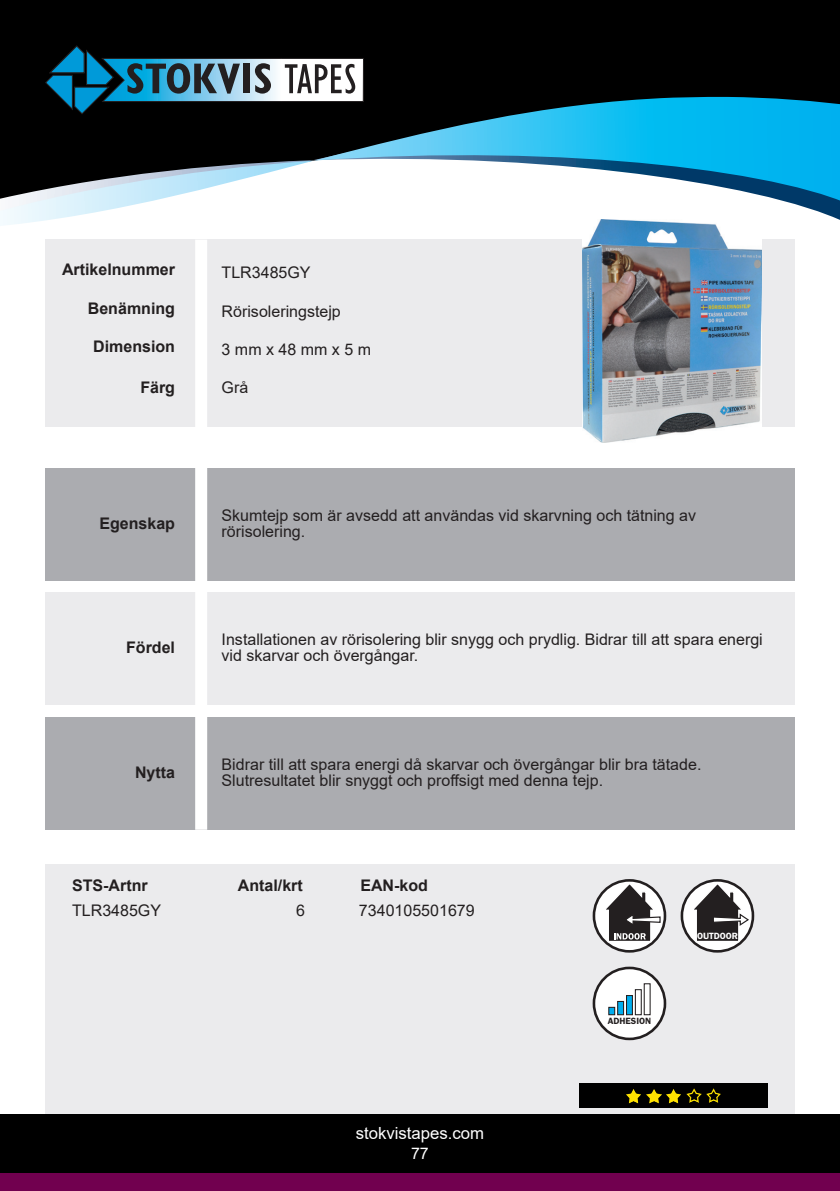
<style>
.page{position:relative;width:840px;height:1191px;background:#fff}
.page>*{position:absolute;margin:0;border:0;box-sizing:border-box;transform-origin:0 0}
.t1{font:16.8px "Arial";color:#fff}
.t2{font:16px/16px "Arial";color:#231f20}
.t3{font:700 16px "Arial";color:#231f20}
.t4{font:16px "Arial";color:#fff}
.t5{font:600 9.4px "Franklin Gothic";color:#231f20}
.t6{font:600 9.4px "Franklin Gothic";color:#fff}
</style>
<div class="page">
<div style="left:45px;top:240px;width:749px;height:187px;background:#ebebed"></div>
<div style="left:0;top:0;width:839px;height:97px;background:#000"></div>
<svg style="left:0;top:97px;width:839px;height:129px"></svg>
<div style="left:45px;top:717px;width:749px;height:112px;background:#abacb0"></div>
<div style="left:45px;top:592px;width:749px;height:113px;background:#ebebed"></div>
<div style="left:45px;top:468px;width:749px;height:112px;background:#abacb0"></div>
<svg style="left:45px;top:46px;width:318px;height:68px;background:#3d5e6b"></svg>
<div style="left:45px;top:864px;width:749px;height:273px;background:#ebebed"></div>
<div style="left:0;top:1114px;width:839px;height:77px;background:#000"></div>
<div style="left:195px;top:240px;width:12px;height:589px;background:#fff"></div>
<div style="left:0;top:1173px;width:839px;height:18px;background:#71004f"></div>
<div style="left:578px;top:1083px;width:189px;height:24px;background:#000"></div>
<img style="left:581px;top:220px;width:180px;height:223px">
<div style="left:593px;top:968px;width:71px;height:71px;background:#fff;border-radius:50%"></div>
<div style="left:592px;top:966px;width:74px;height:74px;border:3px solid #231f20;border-radius:50%"></div>
<div style="left:634px;top:989px;width:7px;height:26px;border:1px solid #231f20"></div>
<div style="left:643px;top:983px;width:7px;height:32px;border:1px solid #231f20"></div>
<div style="left:625px;top:995px;width:7px;height:20px;background:#00aeef;border:1px solid #231f20"></div>
<svg style="left:617px;top:1001px;width:6px;height:14px"></svg>
<div style="left:608px;top:1006px;width:7px;height:9px;background:#00aeef;border:1px solid #231f20"></div>
<svg style="left:593px;top:880px;width:71px;height:71px"></svg>
<div style="left:592px;top:879px;width:74px;height:73px;border:3px solid #231f20;border-radius:50%"></div>
<svg style="left:600px;top:881px;width:60px;height:61px;background:#888686"></svg>
<svg style="left:681px;top:880px;width:71px;height:71px"></svg>
<div style="left:680px;top:879px;width:73px;height:73px;border:3px solid #231f20;border-radius:50%"></div>
<svg style="left:688px;top:881px;width:61px;height:61px;background:#827f80"></svg>
<img style="left:626px;top:1089px;width:14px;height:14px">
<img style="left:646px;top:1089px;width:14px;height:14px">
<img style="left:666px;top:1089px;width:14px;height:14px">
<img style="left:706px;top:1088px;width:14px;height:14px">
<img style="left:686px;top:1088px;width:15px;height:14px">
<p class="t3" style="left:62px;top:258px;width:114px">Artikelnummer</p>
<p class="t3" style="left:88px;top:297px;width:89px">Benämning</p>
<p class="t3" style="left:93px;top:335px;width:83px">Dimension</p>
<p class="t3" style="left:140px;top:376px;width:36px">Färg</p>
<p class="t3" style="left:99px;top:512px;width:77px">Egenskap</p>
<p class="t3" style="left:126px;top:636px;width:50px">Fördel</p>
<p class="t3" style="left:135px;top:761px;width:41px">Nytta</p>
<p class="t2" style="left:221px;top:264px;width:90px">TLR3485GY</p>
<p class="t2" style="left:221px;top:303px;width:121px">Rörisoleringstejp</p>
<p class="t2" style="left:221px;top:341px;width:151px">3 mm x 48 mm x 5 m</p>
<p class="t2" style="left:221px;top:380px;width:28px">Grå</p>
<p class="t2" style="left:221px;top:507px;width:475px">Skumtejp som är avsedd att användas vid skarvning och tätning av rörisolering.</p>
<p class="t2" style="left:221px;top:631px;width:542px">Installationen av rörisolering blir snygg och prydlig. Bidrar till att spara energi vid skarvar och övergångar.</p>
<p class="t2" style="left:221px;top:756px;width:481px">Bidrar till att spara energi då skarvar och övergångar blir bra tätade.<br>Slutresultatet blir snyggt och proffsigt med denna tejp.</p>
<p class="t3" style="left:72px;top:873px;width:77px">STS-Artnr</p>
<p class="t3" style="left:238px;top:873px;width:66px">Antal/krt</p>
<p class="t3" style="left:360px;top:873px;width:69px">EAN-kod</p>
<p class="t2" style="left:72px;top:902px;width:90px">TLR3485GY</p>
<p class="t2" style="left:296px;top:902px;width:10px">6</p>
<p class="t2" style="left:359px;top:902px;width:117px">7340105501679</p>
<p class="t1" style="left:355px;top:1121px;width:130px">stokvistapes.com</p>
<p class="t4" style="left:411px;top:1142px;width:19px">77</p>
<p class="t5" style="left:607px;top:1014px;width:45px">ADHESION</p>
<p class="t6" style="left:696px;top:930px;width:42px">OUTDOOR</p>
</div>
